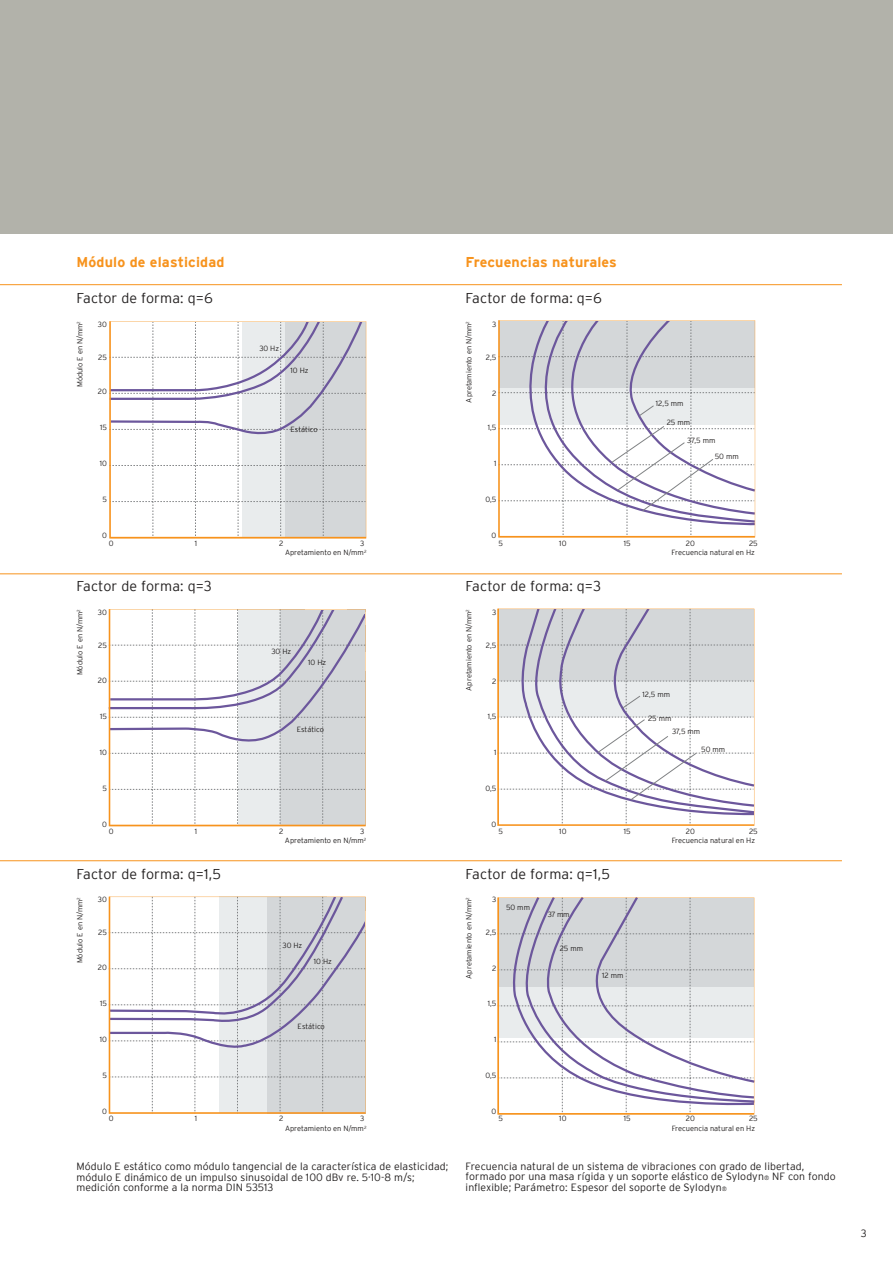
<style>
.page{position:relative;width:893px;height:1263px;background:#fff}
.page>*{position:absolute;margin:0;border:0;box-sizing:border-box;transform-origin:0 0}
.t1{font:300 14.25px "Interstate";letter-spacing:.01em;color:#221f1f}
.t2{font:700 14.25px "Interstate";letter-spacing:.01em;color:#f7931d}
.t3{font:300 10.5px/10.5px "Interstate";letter-spacing:.01em;color:#221f1f}
.t4{font:300 7.5px "Interstate";color:#221f1f}
.s1{font-size:6.15px}
</style>
<div class="page">
<svg style="left:498px;top:320px;width:257px;height:217px"></svg>
<svg style="left:109px;top:321px;width:257px;height:217px"></svg>
<svg style="left:109px;top:609px;width:256px;height:217px"></svg>
<svg style="left:327px;top:896px;width:19px;height:1px"></svg>
<svg style="left:109px;top:897px;width:256px;height:217px"></svg>
<svg style="left:532px;top:608px;width:128px;height:1px"></svg>
<svg style="left:497px;top:609px;width:257px;height:217px"></svg>
<svg style="left:498px;top:897px;width:256px;height:217px"></svg>
<div style="left:0;top:0;width:893px;height:234px;background:#b2b2aa"></div>
<hr style="left:0;top:573px;width:842px;height:1px;background:#f7931d">
<hr style="left:0;top:860px;width:842px;height:1px;background:#f7931d">
<hr style="left:0;top:284px;width:842px;height:1px;background:#f7931d">
<h1 class="t2" style="left:77px;top:256px;width:149px">Módulo de elasticidad</h1>
<h1 class="t2" style="left:466px;top:256px;width:153px">Frecuencias naturales</h1>
<h1 class="t1" style="left:77px;top:292px;width:138px">Factor de forma: q=6</h1>
<h1 class="t1" style="left:466px;top:292px;width:138px">Factor de forma: q=6</h1>
<p class="t4" style="left:77px;top:387px;width:68px;rotate:-90deg">Módulo E en N/mm<sup>2</sup></p>
<p class="t4" style="left:98px;top:321px;width:10px">30</p>
<p class="t4" style="left:98px;top:354px;width:10px">25</p>
<p class="t4" style="left:98px;top:388px;width:10px">20</p>
<p class="t4" style="left:100px;top:424px;width:8px">15</p>
<p class="t4" style="left:100px;top:460px;width:9px">10</p>
<p class="t4" style="left:102px;top:496px;width:6px">5</p>
<p class="t4" style="left:102px;top:532px;width:6px">0</p>
<p class="t4" style="left:259px;top:346px;width:21px">30 Hz</p>
<p class="t4" style="left:291px;top:367px;width:19px">10 Hz</p>
<p class="t4" style="left:291px;top:426px;width:29px">Estático</p>
<p class="t4" style="left:466px;top:403px;width:83px;rotate:-90deg">Apretamiento en N/mm<sup>2</sup></p>
<p class="t4" style="left:492px;top:321px;width:6px">3</p>
<p class="t4" style="left:486px;top:354px;width:12px">2,5</p>
<p class="t4" style="left:492px;top:390px;width:6px">2</p>
<p class="t4" style="left:488px;top:424px;width:10px">1,5</p>
<p class="t4" style="left:494px;top:460px;width:4px">1</p>
<p class="t4" style="left:485px;top:496px;width:12px">0,5</p>
<p class="t4" style="left:492px;top:532px;width:6px">0</p>
<p class="t4" style="left:656px;top:400px;width:29px">12,5 mm</p>
<p class="t4" style="left:667px;top:419px;width:25px">25 mm</p>
<p class="t4" style="left:687px;top:437px;width:30px">37,5 mm</p>
<p class="t4" style="left:715px;top:453px;width:26px">50 mm</p>
<p class="t4" style="left:109px;top:540px;width:6px">0</p>
<p class="t4" style="left:195px;top:540px;width:4px">1</p>
<p class="t4" style="left:279px;top:540px;width:6px">2</p>
<p class="t4" style="left:360px;top:540px;width:6px">3</p>
<p class="t4" style="left:498px;top:540px;width:6px">5</p>
<p class="t4" style="left:559px;top:540px;width:9px">10</p>
<p class="t4" style="left:624px;top:540px;width:8px">15</p>
<p class="t4" style="left:686px;top:540px;width:10px">20</p>
<p class="t4" style="left:749px;top:540px;width:10px">25</p>
<p class="t4" style="left:285px;top:549px;width:83px">Apretamiento en N/mm<sup>2</sup></p>
<p class="t4" style="left:672px;top:549px;width:85px">Frecuencia natural en Hz</p>
<h1 class="t1" style="left:77px;top:580px;width:137px">Factor de forma: q=3</h1>
<h1 class="t1" style="left:466px;top:580px;width:137px">Factor de forma: q=3</h1>
<p class="t4" style="left:77px;top:675px;width:68px;rotate:-90deg">Módulo E en N/mm<sup>2</sup></p>
<p class="t4" style="left:98px;top:609px;width:10px">30</p>
<p class="t4" style="left:98px;top:642px;width:10px">25</p>
<p class="t4" style="left:98px;top:677px;width:10px">20</p>
<p class="t4" style="left:100px;top:713px;width:8px">15</p>
<p class="t4" style="left:100px;top:749px;width:9px">10</p>
<p class="t4" style="left:102px;top:785px;width:6px">5</p>
<p class="t4" style="left:102px;top:821px;width:6px">0</p>
<p class="t4" style="left:271px;top:648px;width:21px">30 Hz</p>
<p class="t4" style="left:308px;top:659px;width:19px">10 Hz</p>
<p class="t4" style="left:297px;top:726px;width:29px">Estático</p>
<p class="t4" style="left:466px;top:691px;width:83px;rotate:-90deg">Apretamiento en N/mm<sup>2</sup></p>
<p class="t4" style="left:492px;top:609px;width:6px">3</p>
<p class="t4" style="left:486px;top:642px;width:12px">2,5</p>
<p class="t4" style="left:492px;top:678px;width:6px">2</p>
<p class="t4" style="left:488px;top:713px;width:10px">1,5</p>
<p class="t4" style="left:494px;top:749px;width:4px">1</p>
<p class="t4" style="left:485px;top:785px;width:12px">0,5</p>
<p class="t4" style="left:492px;top:821px;width:6px">0</p>
<p class="t4" style="left:642px;top:690px;width:29px">12,5 mm</p>
<p class="t4" style="left:648px;top:715px;width:25px">25 mm</p>
<p class="t4" style="left:672px;top:728px;width:30px">37,5 mm</p>
<p class="t4" style="left:701px;top:746px;width:26px">50 mm</p>
<p class="t4" style="left:109px;top:828px;width:6px">0</p>
<p class="t4" style="left:195px;top:828px;width:4px">1</p>
<p class="t4" style="left:279px;top:828px;width:6px">2</p>
<p class="t4" style="left:360px;top:828px;width:6px">3</p>
<p class="t4" style="left:498px;top:828px;width:6px">5</p>
<p class="t4" style="left:559px;top:828px;width:9px">10</p>
<p class="t4" style="left:624px;top:828px;width:8px">15</p>
<p class="t4" style="left:686px;top:828px;width:10px">20</p>
<p class="t4" style="left:749px;top:828px;width:10px">25</p>
<p class="t4" style="left:285px;top:837px;width:83px">Apretamiento en N/mm<sup>2</sup></p>
<p class="t4" style="left:672px;top:837px;width:85px">Frecuencia natural en Hz</p>
<h1 class="t1" style="left:77px;top:868px;width:146px">Factor de forma: q=1,5</h1>
<h1 class="t1" style="left:466px;top:868px;width:146px">Factor de forma: q=1,5</h1>
<p class="t4" style="left:98px;top:896px;width:10px">30</p>
<p class="t4" style="left:98px;top:929px;width:10px">25</p>
<p class="t4" style="left:98px;top:964px;width:10px">20</p>
<p class="t4" style="left:100px;top:1000px;width:8px">15</p>
<p class="t4" style="left:100px;top:1036px;width:9px">10</p>
<p class="t4" style="left:102px;top:1072px;width:6px">5</p>
<p class="t4" style="left:102px;top:1108px;width:6px">0</p>
<p class="t4" style="left:77px;top:963px;width:68px;rotate:-90deg">Módulo E en N/mm<sup>2</sup></p>
<p class="t4" style="left:466px;top:978px;width:83px;rotate:-90deg">Apretamiento en N/mm<sup>2</sup></p>
<p class="t4" style="left:283px;top:942px;width:21px">30 Hz</p>
<p class="t4" style="left:314px;top:958px;width:19px">10 Hz</p>
<p class="t4" style="left:298px;top:1023px;width:29px">Estático</p>
<p class="t4" style="left:109px;top:1115px;width:6px">0</p>
<p class="t4" style="left:195px;top:1115px;width:4px">1</p>
<p class="t4" style="left:279px;top:1115px;width:6px">2</p>
<p class="t4" style="left:360px;top:1115px;width:6px">3</p>
<p class="t4" style="left:492px;top:896px;width:6px">3</p>
<p class="t4" style="left:486px;top:929px;width:12px">2,5</p>
<p class="t4" style="left:492px;top:965px;width:6px">2</p>
<p class="t4" style="left:488px;top:1000px;width:10px">1,5</p>
<p class="t4" style="left:494px;top:1036px;width:4px">1</p>
<p class="t4" style="left:485px;top:1072px;width:12px">0,5</p>
<p class="t4" style="left:492px;top:1108px;width:6px">0</p>
<p class="t4" style="left:506px;top:904px;width:26px">50 mm</p>
<p class="t4" style="left:548px;top:911px;width:23px">37 mm</p>
<p class="t4" style="left:560px;top:945px;width:25px">25 mm</p>
<p class="t4" style="left:602px;top:972px;width:23px">12 mm</p>
<p class="t4" style="left:498px;top:1115px;width:6px">5</p>
<p class="t4" style="left:559px;top:1115px;width:9px">10</p>
<p class="t4" style="left:624px;top:1115px;width:8px">15</p>
<p class="t4" style="left:686px;top:1115px;width:10px">20</p>
<p class="t4" style="left:749px;top:1115px;width:10px">25</p>
<p class="t4" style="left:285px;top:1125px;width:83px">Apretamiento en N/mm<sup>2</sup></p>
<p class="t4" style="left:672px;top:1125px;width:85px">Frecuencia natural en Hz</p>
<h2 class="t3" style="left:77px;top:1162px;width:373px">Módulo E estático como módulo tangencial de la característica de elasticidad; módulo E dinámico de un impulso sinusoidal de 100 dBv re. 5·10-8 m/s; medición conforme a la norma DIN 53513</h2>
<h2 class="t3" style="left:466px;top:1161px;width:372px">Frecuencia natural de un sistema de vibraciones con grado de libertad, formado por una masa rígida y un soporte elástico de Sylodyn<span class="s1">®</span> NF con fondo inlexible; Parámetro: Espesor del soporte de Sylodyn<span class="s1">®</span></h2>
<h2 class="t3" style="left:861px;top:1229px;width:7px">3</h2>
</div>
